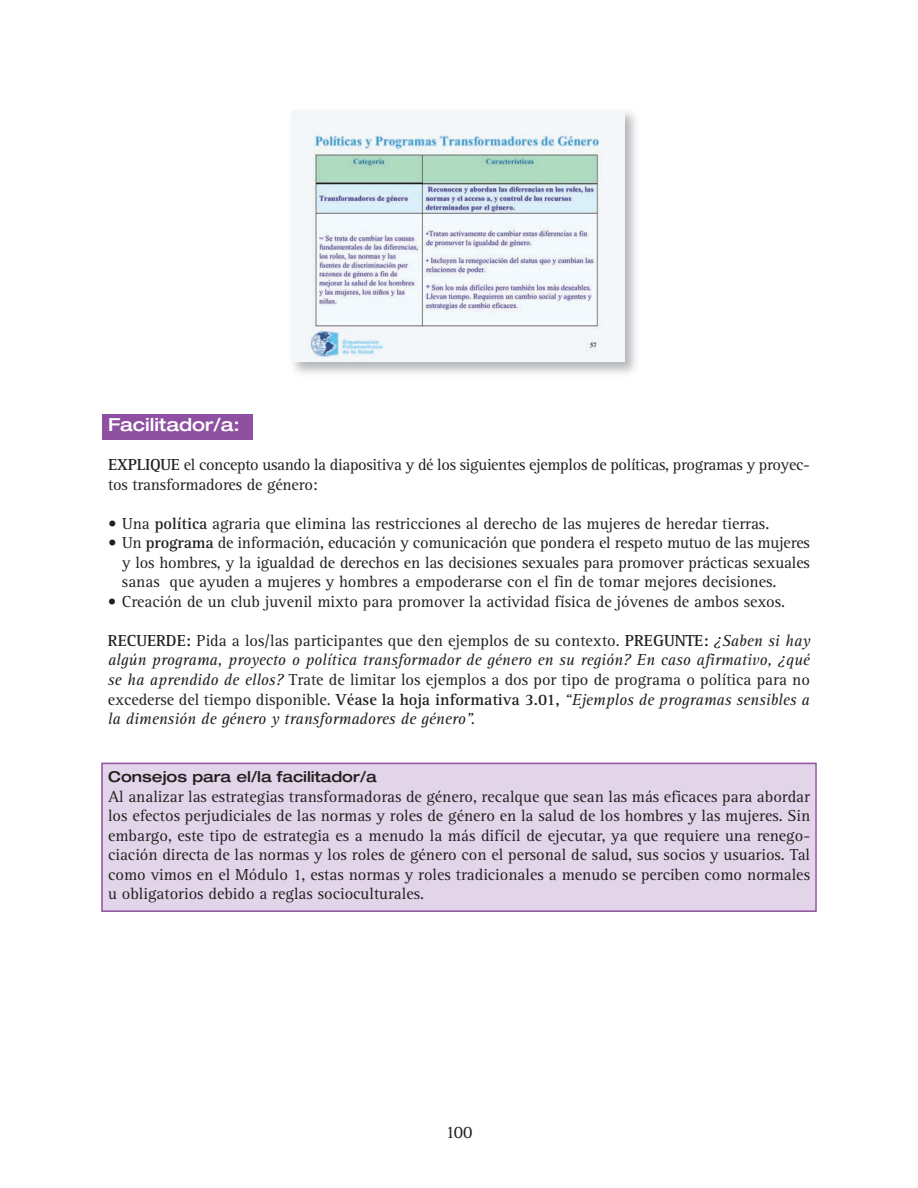
<style>
.page{position:relative;width:918px;height:1188px;background:#fff}
.page>*{position:absolute;margin:0;border:0;box-sizing:border-box;transform-origin:0 0}
.t1{font:500 expanded 18px "Helvetica Neue";color:#fff}
.t2{font:18px "Rotis Serif";color:#231f20}
.t3{font:16.5px/19.5px "Rotis Serif";color:#231f20;text-align:justify}
.t4{font:italic 16.5px/19.5px "Rotis Serif";color:#231f20;text-align:justify}
.t5{font:16.5px/19.5px "Rotis Serif";letter-spacing:-.02em;color:#231f20}
.t6{font:500 expanded 15px "Helvetica Neue";color:#231f20}
.s1{font-weight:700}
.s2{font-weight:700;font-style:normal}
.s3{font-style:normal}
</style>
<div class="page">
<div style="left:102px;top:414px;width:151px;height:25px;background:#8e50a0"></div>
<div style="left:103px;top:764px;width:712px;height:146px;background:#e2d5e9"></div>
<div style="left:101px;top:763px;width:716px;height:149px;border:2px solid #8e50a0"></div>
<img style="left:291px;top:110px;width:345px;height:264px">
<img style="left:292px;top:110px;width:332px;height:251px">
<p class="t1" style="left:108px;top:419px;width:133px">Facilitador/a:</p>
<p class="t5" style="left:108px;top:457px;width:703px"><span class="s1">EXPLIQUE</span> el concepto usando la diapositiva y dé los siguientes ejemplos de políticas, programas y proyec&shy;tos transformadores de género:</p>
<p class="t3" style="left:108px;top:515px;width:663px">• Una <span class="s1">política</span> agraria que elimina las restricciones al derecho de las mujeres de heredar tierras.</p>
<p class="t3" style="left:122px;top:535px;width:690px;text-indent:-14px">• Un <span class="s1">programa</span> de información, educación y comunicación que pondera el respeto mutuo de las mujeres y los hombres, y la igualdad de derechos en las decisiones sexuales para promover prácticas sexuales sanas que ayuden a mujeres y hombres a empoderarse con el fin de tomar mejores decisiones.</p>
<p class="t3" style="left:108px;top:593px;width:679px">• Creación de un club juvenil mixto para promover la actividad física de jóvenes de ambos sexos.</p>
<p class="t4" style="left:108px;top:632px;width:704px"><span class="s2">RECUERDE:</span> <span class="s3">Pida a los/las participantes que den ejemplos de su contexto.</span> <span class="s2">PREGUNTE:</span> ¿Saben si hay algún programa, proyecto o política transformador de género en su región? En caso afirmativo, ¿qué se ha aprendido de ellos? <span class="s3">Trate de limitar los ejemplos a dos por tipo de programa o política para no excederse del tiempo disponible.</span> <span class="s2">Véase la hoja informativa 3.01,</span> “Ejemplos de programas sensibles a la dimensión de género y transformadores de género”.</p>
<p class="t6" style="left:108px;top:772px;width:270px">Consejos para el/la facilitador/a</p>
<p class="t3" style="left:108px;top:788px;width:704px">Al analizar las estrategias transformadoras de género, recalque que sean las más eficaces para abordar los efectos perjudiciales de las normas y roles de género en la salud de los hombres y las mujeres. Sin embargo, este tipo de estrategia es a menudo la más difícil de ejecutar, ya que requiere una renego&shy;ciación directa de las normas y los roles de género con el personal de salud, sus socios y usuarios. Tal como vimos en el Módulo 1, estas normas y roles tradicionales a menudo se perciben como normales u obligatorios debido a reglas socioculturales.</p>
<p class="t2" style="left:446px;top:1126px;width:28px">100</p>
</div>
